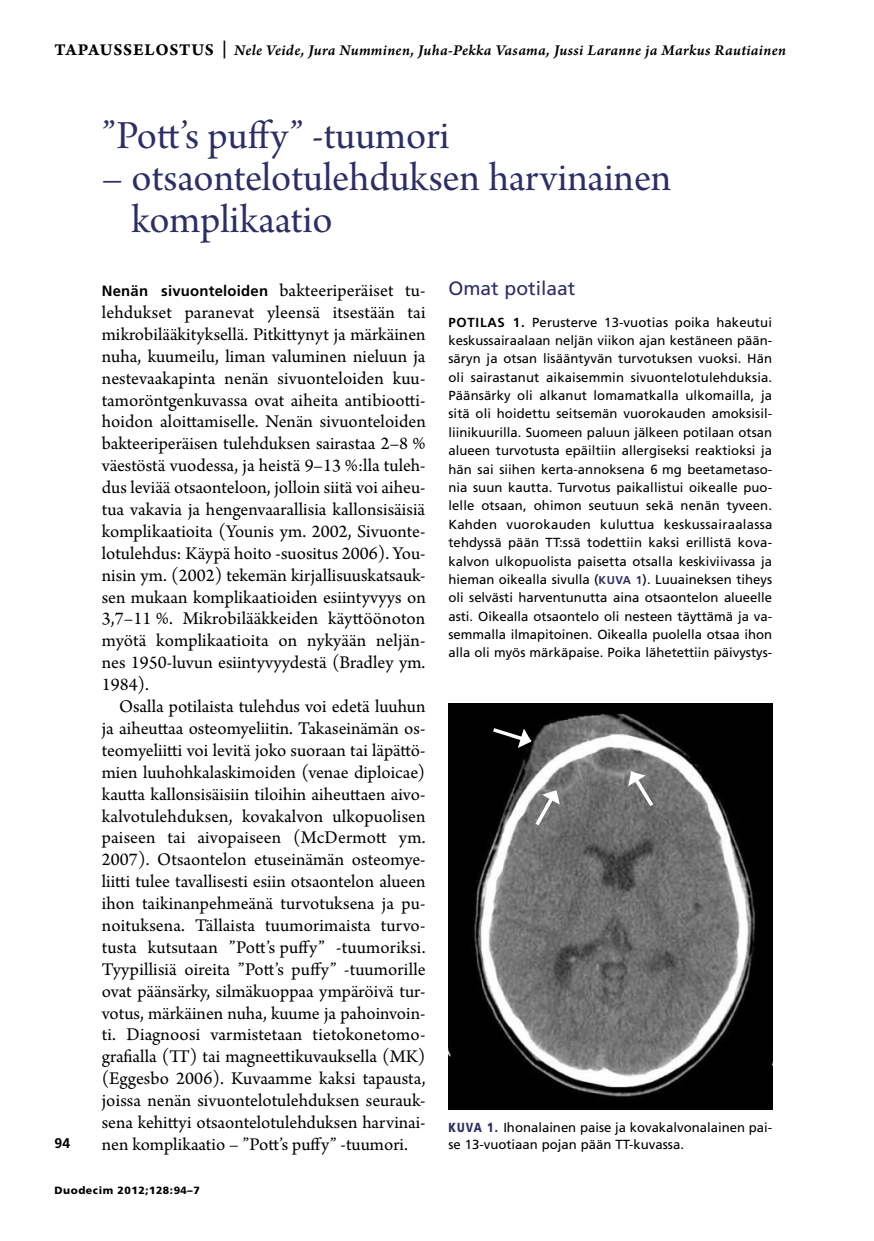
<style>
.page{position:relative;width:874px;height:1241px;background:#fff}
.page>*{position:absolute;margin:0;border:0;box-sizing:border-box;transform-origin:0 0}
.t1{font:42px/42px "Arno Pro Subhead";color:#2c2e66}
.t2{font:19.25px "Frutiger LT Std";color:#2c2e66}
.t3{font:18.9px/21.9px "Arno Pro";color:#000;text-align:justify}
.t4{font:15.75px "Arno Pro Smbd Italic Sm Text";letter-spacing:.02em;color:#000}
.t5{font:700 14.88px "Frutiger LT Std";letter-spacing:.015em;color:#000}
.t6{font:700 14px "Frutiger LT Std";color:#000}
.t7{font:13.12px/18.4px "Frutiger LT Std";color:#000;text-align:justify}
.t8{font:900 10.5px "Frutiger LT Std";letter-spacing:.05em;color:#000}
.s1{font-family:"Arno Pro Bold Sm Text";font-size:17.5px}
.s2{font-family:"Arno Pro";font-weight:400;font-size:18.9px}
.s3{font-weight:700}
.s4{font-weight:700;font-size:11.38px;color:#2c2e66}
.s5{font-weight:900;color:#2c2e66}
</style>
<div class="page">
<img style="left:448px;top:703px;width:323px;height:406px">
<svg style="left:489px;top:725px;width:42px;height:22px"></svg>
<svg style="left:532px;top:790px;width:27px;height:39px"></svg>
<svg style="left:628px;top:771px;width:28px;height:38px"></svg>
<p class="t4" style="left:55px;top:40px;width:732px"><span class="s1">TAPAUSSELOSTUS |</span> Nele Veide, Jura Numminen, Juha-Pekka Vasama, Jussi Laranne ja Markus Rautiainen</p>
<p class="t6" style="left:55px;top:1134px;width:17px">94</p>
<h1 class="t1" style="left:102px;top:117px;width:349px">”Pott’s puffy” -tuumori</h1>
<h1 class="t1" style="left:132px;top:159px;width:541px;text-indent:-30px">– otsaontelotulehduksen harvinainen komplikaatio</h1>
<p class="t5" style="left:102px;top:282px;width:325px">Nenän sivuonteloiden <span class="s2">bakteeriperäiset tu‑</span></p>
<p class="t3" style="left:102px;top:302px;width:325px">lehdukset paranevat yleensä itsestään tai mikrobilääkityksellä. Pitkittynyt ja märkäinen nuha, kuumeilu, liman valuminen nieluun ja nestevaakapinta nenän sivuonteloiden kuu‑ tamoröntgenkuvassa ovat aiheita antibiootti‑ hoidon aloittamiselle. Nenän sivuonteloiden bakteeriperäisen tulehduksen sairastaa 2–8 % väestöstä vuodessa, ja heistä 9–13 %:lla tuleh‑ dus leviää otsaonteloon, jolloin siitä voi aiheu‑ tua vakavia ja hengenvaarallisia kallonsisäisiä komplikaatioita (Younis ym. 2002, Sivuonte‑ lotulehdus: Käypä hoito ‑suositus 2006). You‑ nisin ym. (2002) tekemän kirjallisuuskatsauk‑ sen mukaan komplikaatioiden esiintyvyys on 3,7–11 %. Mikrobilääkkeiden käyttöönoton myötä komplikaatioita on nykyään neljän‑ nes 1950-luvun esiintyvyydestä (Bradley ym.<br>1984).</p>
<p class="t3" style="left:102px;top:696px;width:325px;text-indent:17px">Osalla potilaista tulehdus voi edetä luuhun ja aiheuttaa osteomyeliitin. Takaseinämän os‑ teomyeliitti voi levitä joko suoraan tai läpättö‑ mien luuhohkalaskimoiden (venae diploicae) kautta kallonsisäisiin tiloihin aiheuttaen aivo&shy;kalvotulehduksen, kovakalvon ulkopuolisen paiseen tai aivopaiseen (McDermott ym.<br>2007). Otsaontelon etuseinämän osteomye&shy;liitti tulee tavallisesti esiin otsaontelon alueen ihon taikinanpehmeänä turvotuksena ja pu‑ noituksena. Tällaista tuumorimaista turvo‑ tusta kutsutaan ”Pott’s puffy” ‑tuumoriksi.<br>Tyypillisiä oireita ”Pott’s puffy” ‑tuumorille ovat päänsärky, silmäkuoppaa ympäröivä tur‑ votus, märkäinen nuha, kuume ja pahoinvoin‑ ti. Diagnoosi varmistetaan tietokonetomo‑ grafialla (TT) tai magneettikuvauksella (MK) (Eggesbo 2006). Kuvaamme kaksi tapausta, joissa nenän sivuontelotulehduksen seurauk‑ sena kehittyi otsaontelotulehduksen harvinai‑ nen komplikaatio – ”Pott’s puffy” ‑tuumori.</p>
<p class="t2" style="left:448px;top:277px;width:128px">Omat potilaat</p>
<p class="t7" style="left:448px;top:313px;width:325px"><span class="s3">Potilas 1.</span> Perusterve 13-vuotias poika hakeutui keskussairaalaan neljän viikon ajan kestäneen pään&shy;säryn ja otsan lisääntyvän turvotuksen vuoksi. Hän oli sairastanut aikaisemmin sivuontelotulehduksia.<br>Päänsärky oli alkanut lomamatkalla ulkomailla, ja sitä oli hoidettu seitsemän vuorokauden amoksisil&shy;liinikuurilla. Suomeen paluun jälkeen potilaan otsan alueen turvotusta epäiltiin allergiseksi reaktioksi ja hän sai siihen kerta-annoksena 6 mg beetametaso&shy;nia suun kautta. Turvotus paikallistui oikealle puo&shy;lelle otsaan, ohimon seutuun sekä nenän tyveen.<br>Kahden vuorokauden kuluttua keskussairaalassa tehdyssä pään TT:ssä todettiin kaksi erillistä kova&shy;kalvon ulkopuolista paisetta otsalla keskiviivassa ja hieman oikealla sivulla (<span class="s4">kuva 1</span>). Luuaineksen tiheys oli selvästi harventunutta aina otsaontelon alueelle asti. Oikealla otsaontelo oli nesteen täyttämä ja va&shy;semmalla ilmapitoinen. Oikealla puolella otsaa ihon alla oli myös märkäpaise. Poika lähetettiin päivystys-</p>
<p class="t7" style="left:448px;top:1118px;width:325px;line-height:17.5px"><span class="s5">Kuva 1.</span> Ihonalainen paise ja kovakalvonalainen pai&shy;se 13-vuotiaan pojan pään TT-kuvassa.</p>
<p class="t8" style="left:55px;top:1183px;width:147px">Duodecim 2012;128:94–7</p>
</div>
